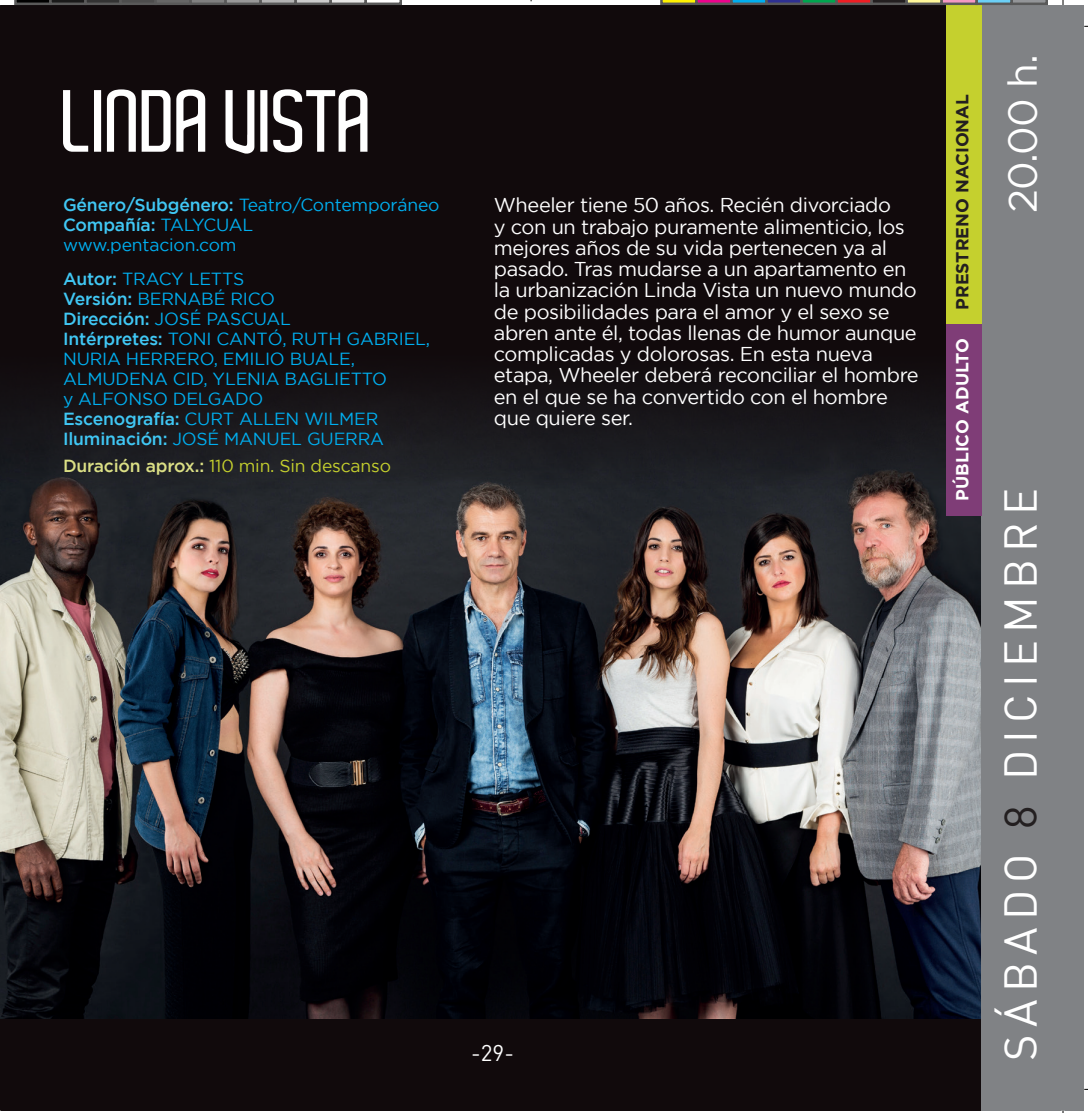
<style>
.page{position:relative;width:1088px;height:1113px;background:#fff}
.page>*{position:absolute;margin:0;border:0;box-sizing:border-box;transform-origin:0 0}
.t1{font:600 85px "Aldo";letter-spacing:-.03em;color:#fff}
.t2{font:45px "DIN Pro";letter-spacing:.16em;color:#fff}
.t3{font:40px "Gotham";color:#fff}
.t4{font:22.5px "DIN Pro";color:#fff}
.t5{font:20px/21.2px "Gotham";letter-spacing:-.02em;color:#fff}
.t6{font:17.5px/20px "Gotham";letter-spacing:-.01em;color:#00aeef}
.t7{font:17.5px "Gotham";letter-spacing:-.01em;color:#c5d02e}
.t8{font:700 17.5px "Gotham";color:#231f20}
.t9{font:500 17.5px "Gotham";letter-spacing:-.01em;color:#40c7f4}
.t10{font:700 17.5px "Gotham";color:#fff}
.s1{font-weight:500;color:#40c7f4}
.s2{font-weight:400;color:#00aeef}
.s3{font-weight:500;color:#dbdf85}
.s4{color:#231f20}
</style>
<div class="page">
<div style="left:0;top:5px;width:1082px;height:1106px;background:#110a0c"></div>
<img style="left:0;top:392px;width:981px;height:626px">
<div style="left:981px;top:5px;width:102px;height:1106px;background:#808285"></div>
<div style="left:945px;top:5px;width:36px;height:319px;background:#c5d02e"></div>
<div style="left:945px;top:324px;width:36px;height:191px;background:#7f3d77"></div>
<svg style="left:14px;top:0;width:388px;height:5px;background:#6b6b6b"></svg>
<svg style="left:660px;top:0;width:387px;height:5px;background:#716c6b"></svg>
<p class="t1" style="left:63px;top:74px;width:314px">LINDA VISTA</p>
<p class="t6" style="left:63px;top:194px;width:378px"><span class="s1">Género/Subgénero:</span> Teatro/Contemporáneo</p>
<p class="t9" style="left:63px;top:214px;width:192px">Compañía: <span class="s2">TALYCUAL</span></p>
<p class="t6" style="left:63px;top:234px;width:175px">www.pentacion.com</p>
<p class="t6" style="left:63px;top:268px;width:183px"><span class="s1">Autor:</span> TRACY LETTS</p>
<p class="t6" style="left:63px;top:288px;width:213px"><span class="s1">Versión:</span> BERNABÉ RICO</p>
<p class="t6" style="left:63px;top:308px;width:229px"><span class="s1">Dirección:</span> JOSÉ PASCUAL</p>
<p class="t6" style="left:63px;top:328px;width:368px"><span class="s1">Intérpretes:</span> TONI CANTÓ, RUTH GABRIEL,<br>NURIA HERRERO, EMILIO BUALE,<br>ALMUDENA CID, YLENIA BAGLIETTO<br>y ALFONSO DELGADO</p>
<p class="t6" style="left:63px;top:408px;width:317px"><span class="s1">Escenografía:</span> CURT ALLEN WILMER</p>
<p class="t6" style="left:63px;top:428px;width:322px"><span class="s1">Iluminación:</span> JOSÉ MANUEL GUERRA</p>
<p class="t7" style="left:63px;top:456px;width:329px"><span class="s3">Duración aprox.:</span> 110 min. Sin descanso</p>
<p class="t5" style="left:493px;top:194px;width:426px">Wheeler tiene 50 años. Recién divorciado<br>y con un trabajo puramente alimenticio, los mejores años de su vida pertenecen ya al pasado. Tras mudarse a un apartamento en la urbanización Linda Vista un nuevo mundo de posibilidades para el amor y el sexo se abren ante él, todas llenas de humor aunque complicadas y dolorosas. En esta nueva etapa, Wheeler deberá reconciliar el hombre en el que se ha convertido con el hombre que quiere ser.</p>
<p class="t4" style="left:471px;top:1039px;width:44px">-29-</p>
<p class="t8" style="left:951px;top:310px;width:217px;rotate:-90deg">PRESTRENO NACIONAL</p>
<p class="t10" style="left:951px;top:501px;width:164px;rotate:-90deg">PÚBLICO ADULTO</p>
<p class="t3" style="left:1000px;top:213px;width:160px;rotate:-90deg">20.00 h.</p>
<p class="t2" style="left:991px;top:1061px;width:574px;rotate:-90deg">SÁBADO <span class="s4">8</span> DICIEMBRE</p>
</div>
